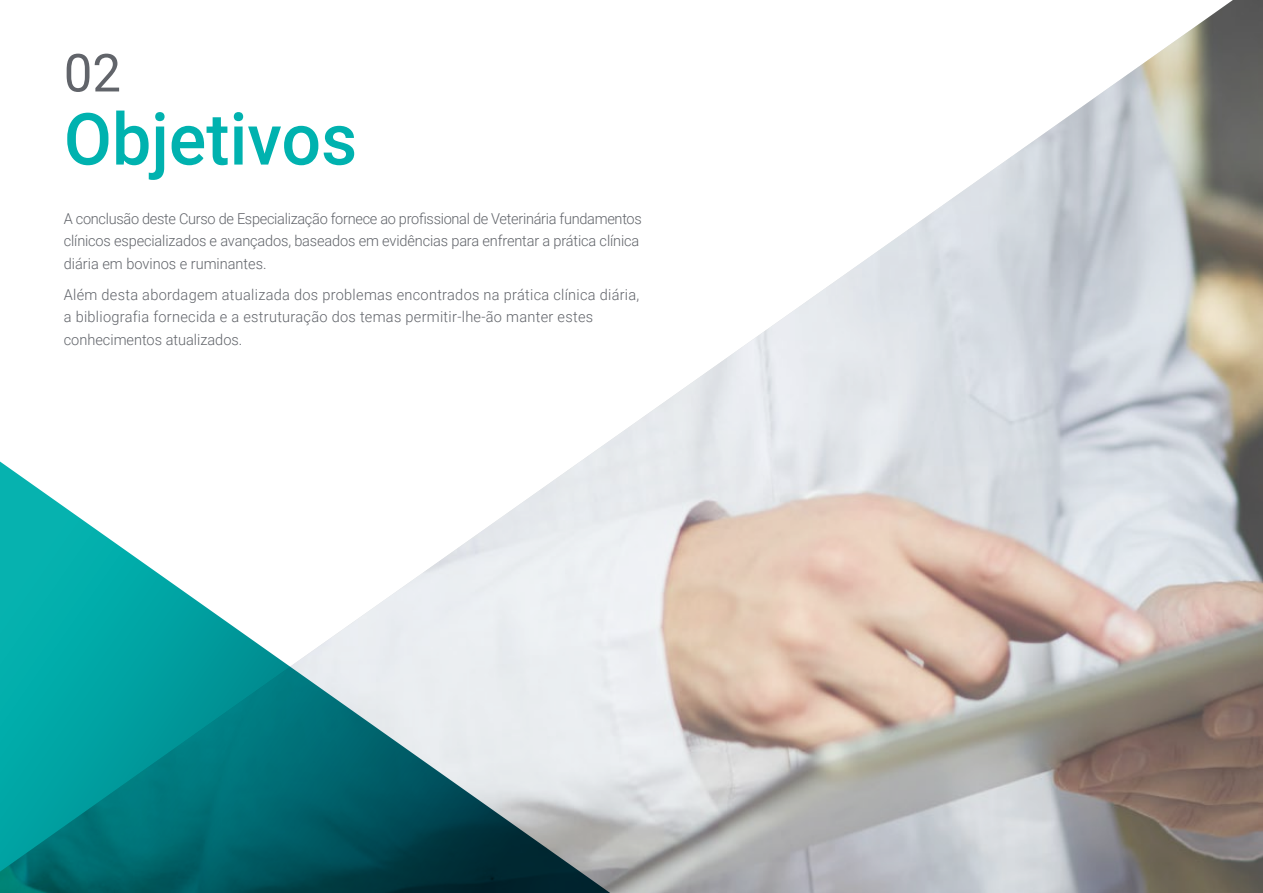
<style>
.page{position:relative;width:1263px;height:893px;background:#fff}
.page>*{position:absolute;margin:0;border:0;box-sizing:border-box;transform-origin:0 0}
.t1{font:500 72px "Roboto";color:#00b2af}
.t2{font:52.5px "Roboto";color:#61646a}
.t3{font:300 15px/22.5px "Roboto";color:#61646a}
.t4{font:300 15px/22.5px "Roboto";letter-spacing:.02em;color:#61646a}
</style>
<div class="page">
<img style="left:602px;top:0;width:661px;height:893px">
<svg style="left:0;top:446px;width:640px;height:447px"></svg>
<h2 class="t2" style="left:64px;top:36px;width:59px">02</h2>
<h1 class="t1" style="left:64px;top:89px;width:295px">Objetivos</h1>
<p class="t3" style="left:64px;top:207px;width:579px">A conclusão deste Curso de Especialização fornece ao profissional de Veterinária fundamentos clínicos especializados e avançados, baseados em evidências para enfrentar a prática clínica diária em bovinos e ruminantes.</p>
<p class="t4" style="left:64px;top:283px;width:577px">Além desta abordagem atualizada dos problemas encontrados na prática clínica diária, a bibliografia fornecida e a estruturação dos temas permitir-lhe-ão manter estes conhecimentos atualizados.</p>
</div>
